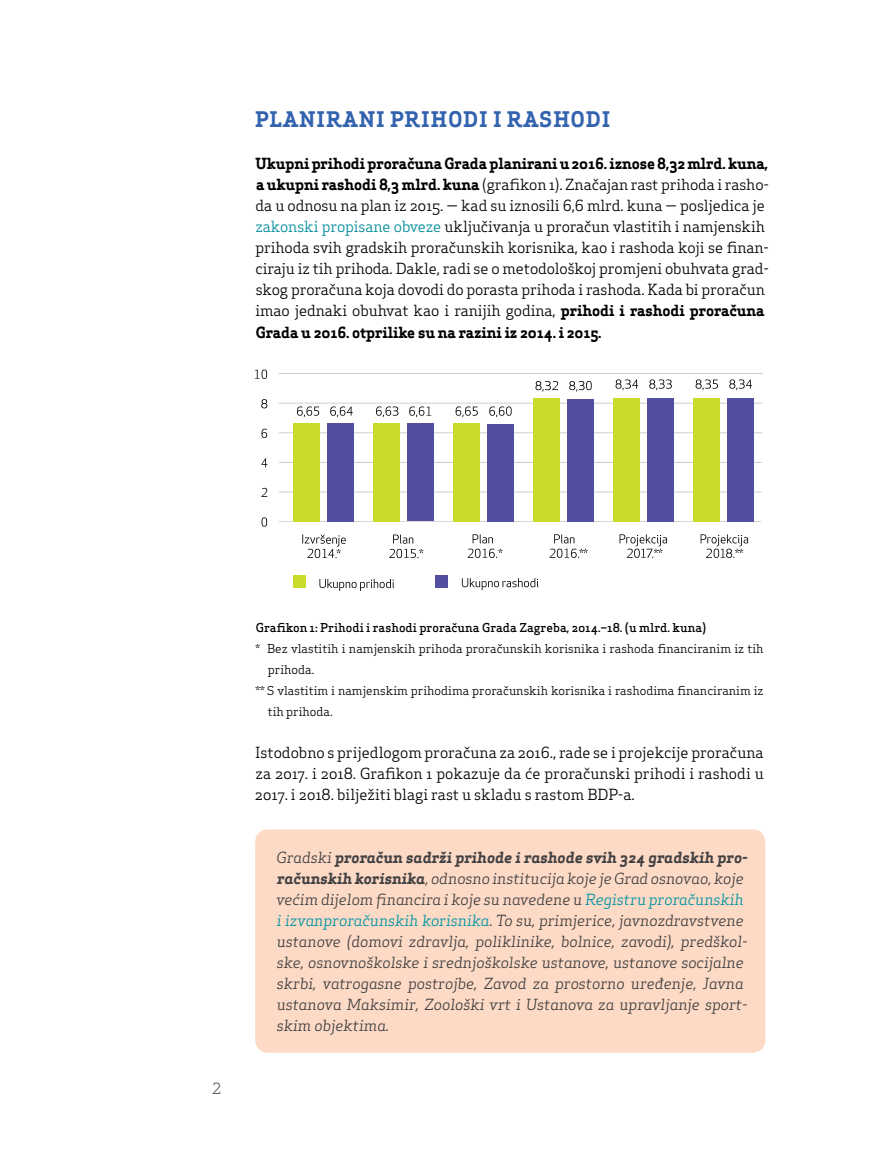
<style>
.page{position:relative;width:893px;height:1170px;background:#fff}
.page>*{position:absolute;margin:0;border:0;box-sizing:border-box;transform-origin:0 0}
.t1{font:700 21px "Apex Serif";letter-spacing:.05em;color:#3363af}
.t2{font:15px/21px "Apex Serif";letter-spacing:-.01em;color:#000}
.t3{font:italic 15px/21px "Apex Serif";color:#414042}
.t4{font:15px "Apex Serif";color:#58595b}
.t5{font:12px "Apex Serif";color:#000}
.t6{font:500 12px "Apex Serif";color:#000}
.s1{font-weight:700}
.s2{color:#008d9b}
.s3{color:#0094a2}
</style>
<div class="page">
<div style="left:255px;top:829px;width:510px;height:223px;background:#fddac5;border-radius:13px"></div>
<hr style="left:279px;top:373px;width:484px;height:1px;background:#000">
<hr style="left:279px;top:403px;width:483px;height:1px;background:#000">
<hr style="left:279px;top:432px;width:483px;height:1px;background:#000">
<hr style="left:279px;top:462px;width:483px;height:1px;background:#000">
<hr style="left:279px;top:492px;width:483px;height:1px;background:#000">
<hr style="left:279px;top:521px;width:482px;height:1px;background:#000">
<svg style="left:302px;top:534px;width:44px;height:24px"></svg>
<svg style="left:393px;top:534px;width:20px;height:9px"></svg>
<svg style="left:389px;top:549px;width:34px;height:9px"></svg>
<svg style="left:468px;top:534px;width:35px;height:24px"></svg>
<svg style="left:549px;top:534px;width:39px;height:24px"></svg>
<div style="left:435px;top:575px;width:13px;height:13px;background:#524fa1"></div>
<div style="left:293px;top:575px;width:13px;height:13px;background:#cbdb2a"></div>
<svg style="left:462px;top:578px;width:76px;height:12px"></svg>
<svg style="left:319px;top:579px;width:75px;height:12px"></svg>
<svg style="left:330px;top:406px;width:23px;height:11px"></svg>
<svg style="left:376px;top:406px;width:22px;height:11px"></svg>
<svg style="left:409px;top:406px;width:22px;height:11px"></svg>
<svg style="left:456px;top:406px;width:22px;height:11px"></svg>
<svg style="left:489px;top:406px;width:23px;height:11px"></svg>
<svg style="left:535px;top:381px;width:23px;height:10px"></svg>
<svg style="left:569px;top:381px;width:23px;height:10px"></svg>
<svg style="left:297px;top:406px;width:22px;height:11px"></svg>
<svg style="left:620px;top:534px;width:47px;height:24px"></svg>
<svg style="left:615px;top:379px;width:23px;height:11px"></svg>
<svg style="left:649px;top:379px;width:23px;height:11px"></svg>
<svg style="left:701px;top:534px;width:47px;height:24px"></svg>
<svg style="left:696px;top:379px;width:22px;height:11px"></svg>
<svg style="left:729px;top:379px;width:23px;height:11px"></svg>
<div style="left:293px;top:423px;width:27px;height:98px;background:#cbdb2a"></div>
<div style="left:327px;top:423px;width:27px;height:98px;background:#524fa1"></div>
<div style="left:374px;top:423px;width:26px;height:98px;background:#cbdb2a"></div>
<div style="left:407px;top:423px;width:27px;height:98px;background:#524fa1"></div>
<div style="left:454px;top:423px;width:26px;height:98px;background:#cbdb2a"></div>
<div style="left:487px;top:424px;width:27px;height:97px;background:#524fa1"></div>
<div style="left:534px;top:398px;width:26px;height:123px;background:#cbdb2a"></div>
<div style="left:567px;top:398px;width:27px;height:123px;background:#524fa1"></div>
<div style="left:614px;top:398px;width:26px;height:123px;background:#cbdb2a"></div>
<div style="left:647px;top:398px;width:27px;height:123px;background:#524fa1"></div>
<div style="left:694px;top:398px;width:26px;height:123px;background:#cbdb2a"></div>
<div style="left:727px;top:398px;width:27px;height:123px;background:#524fa1"></div>
<svg style="left:262px;top:517px;width:5px;height:9px"></svg>
<svg style="left:261px;top:488px;width:6px;height:9px"></svg>
<svg style="left:261px;top:458px;width:6px;height:9px"></svg>
<svg style="left:261px;top:428px;width:6px;height:10px"></svg>
<svg style="left:261px;top:399px;width:6px;height:9px"></svg>
<svg style="left:255px;top:369px;width:12px;height:10px"></svg>
<h1 class="t1" style="left:255px;top:106px;width:77px">PLANIRA</h1>
<h1 class="t1" style="left:359px;top:106px;width:104px">NI PRIHODI</h1>
<h1 class="t1" style="left:493px;top:106px;width:92px">I RASHODI</h1>
<p class="t2" style="left:255px;top:153px;width:515px"><span class="s1">Ukupni prihodi proračuna Grada planirani u 2016. iznose 8,32 mlrd. kuna, a ukupni rashodi 8,3 mlrd. kuna</span> (grafikon 1). Značajan rast prihoda i rasho&shy;da u odnosu na plan iz 2015. — kad su iznosili 6,6 mlrd. kuna — posljedica je <span class="s2">zakonski propisane obveze</span> uključivanja u proračun vlastitih i namjenskih prihoda svih gradskih proračunskih korisnika, kao i rashoda koji se finan&shy;ciraju iz tih prihoda. Dakle, radi se o metodološkoj promjeni obuhvata grad&shy;skog proračuna koja dovodi do porasta prihoda i rashoda. Kada bi proračun imao jednaki obuhvat kao i ranijih godina, <span class="s1">prihodi i rashodi proračuna Grada u 2016. otprilike su na razini iz 2014. i 2015.</span></p>
<p class="t4" style="left:212px;top:1078px;width:10px">2</p>
<p class="t6" style="left:256px;top:619px;width:452px">Grafikon 1: Prihodi i rashodi proračuna Grada Zagreba, 2014.–18. (u mlrd. kuna)</p>
<p class="t5" style="left:256px;top:640px;width:509px">* Bez vlastitih i namjenskih prihoda proračunskih korisnika i rashoda financiranim iz tih</p>
<p class="t5" style="left:268px;top:661px;width:48px">prihoda.</p>
<p class="t5" style="left:256px;top:682px;width:509px">** S vlastitim i namjenskim prihodima proračunskih korisnika i rashodima financiranim iz</p>
<p class="t5" style="left:268px;top:703px;width:67px">tih prihoda.</p>
<p class="t2" style="left:255px;top:741px;width:510px;text-align:justify">Istodobno s prijedlogom proračuna za 2016., rade se i projekcije proračuna za 2017. i 2018. Grafikon 1 pokazuje da će proračunski prihodi i rashodi u 2017. i 2018. bilježiti blagi rast u skladu s rastom BDP-a.</p>
<p class="t3" style="left:276px;top:846px;width:473px">Gradski <span class="s1">proračun sadrži prihode i rashode svih 324 gradskih pro&shy;računskih korisnika</span>, odnosno institucija koje je Grad osnovao, koje većim dijelom financira i koje su navedene u <span class="s3">Registru proračunskih i izvanproračunskih korisnika</span>. To su, primjerice, javnozdravstvene ustanove (domovi zdravlja, poliklinike, bolnice, zavodi), predškol&shy;ske, osnovnoškolske i srednjoškolske ustanove, ustanove socijalne skrbi, vatrogasne postrojbe, Zavod za prostorno uređenje, Javna ustanova Maksimir, Zoološki vrt i Ustanova za upravljanje sport&shy;skim objektima.</p>
</div>
